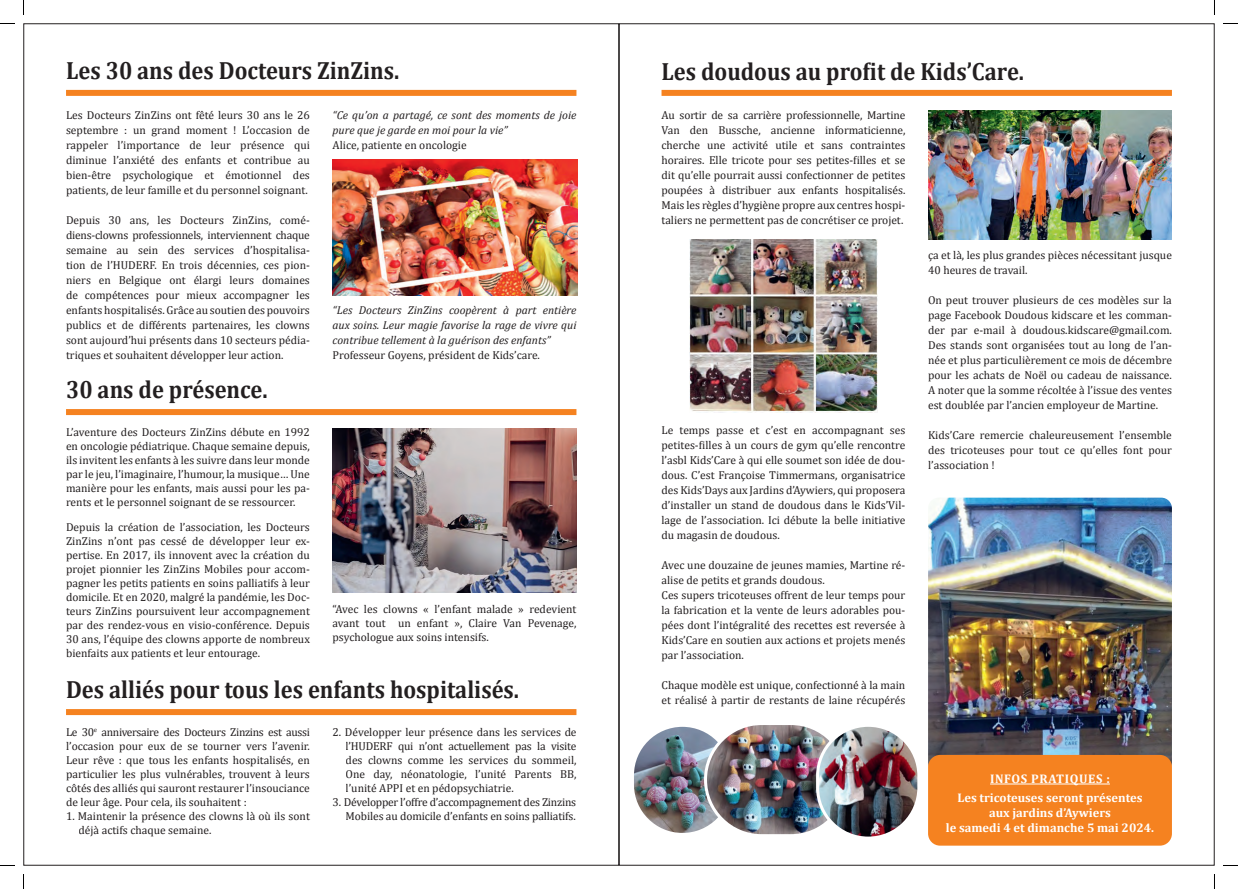
<style>
.page{position:relative;width:1238px;height:889px;background:#fff}
.page>*{position:absolute;margin:0;border:0;box-sizing:border-box;transform-origin:0 0}
.t1{font:700 25px "Cambria";color:#231f20;scale:.9 1}
.t2{font:700 12.5px/19px "Cambria";color:#fff;text-align:center}
.t3{font:11.5px/15px "Cambria";color:#231f20;text-align:justify}
.t4{font:italic 11.5px/15px "Cambria";color:#231f20}
.t5{font:11.5px/14px "Cambria";letter-spacing:-.02em;color:#231f20;text-align:right}
</style>
<div class="page">
<div style="left:66px;top:90px;width:510px;height:6px;background:#f58220"></div>
<div style="left:66px;top:409px;width:510px;height:6px;background:#f58220"></div>
<div style="left:661px;top:90px;width:511px;height:6px;background:#f58220"></div>
<img style="left:332px;top:429px;width:244px;height:163px">
<img style="left:332px;top:160px;width:245px;height:135px">
<img style="left:689px;top:239px;width:188px;height:174px">
<img style="left:928px;top:110px;width:244px;height:129px">
<img style="left:928px;top:498px;width:244px;height:266px">
<div style="left:66px;top:709px;width:510px;height:6px;background:#f58220"></div>
<div style="left:928px;top:755px;width:244px;height:91px;background:#f58220;border-radius:12px"></div>
<img style="left:632px;top:725px;width:100px;height:109px;border-radius:50px">
<div style="left:631px;top:724px;width:103px;height:112px;border:3px solid #fff;border-radius:50px"></div>
<hr style="left:990px;top:783px;width:120px;height:1px;background:#fff">
<img style="left:705px;top:723px;width:142px;height:113px;border-radius:56px">
<div style="left:704px;top:722px;width:144px;height:115px;border:3px solid #fff;border-radius:56px"></div>
<img style="left:817px;top:725px;width:102px;height:113px;border-radius:51px">
<div style="left:816px;top:724px;width:104px;height:116px;border:3px solid #fff;border-radius:51px"></div>
<svg style="left:0;top:23px;width:15px;height:1px"></svg>
<svg style="left:1223px;top:23px;width:15px;height:1px"></svg>
<svg style="left:0;top:865px;width:15px;height:1px"></svg>
<svg style="left:1223px;top:865px;width:15px;height:1px"></svg>
<svg style="left:23px;top:0;width:1px;height:15px"></svg>
<svg style="left:23px;top:874px;width:1px;height:15px"></svg>
<svg style="left:1214px;top:0;width:1px;height:15px"></svg>
<svg style="left:1214px;top:874px;width:1px;height:15px"></svg>
<h1 class="t1" style="left:66px;top:56px;width:372px">Les 30 ans des Docteurs ZinZins.</h1>
<p class="t3" style="left:66px;top:108px;width:245px">Les Docteurs ZinZins ont fêté leurs 30 ans le 26 septembre : un grand moment ! L’occasion de rappeler l’importance de leur présence qui diminue l’anxiété des enfants et contribue au bien-être psychologique et émotionnel des patients, de leur famille et du personnel soignant.</p>
<p class="t3" style="left:66px;top:213px;width:245px">Depuis 30 ans, les Docteurs ZinZins, comé&shy;diens-clowns professionnels, interviennent chaque semaine au sein des services d’hospitalisa&shy;tion de l’HUDERF. En trois décennies, ces pion&shy;niers en Belgique ont élargi leurs domaines de compétences pour mieux accompagner les enfants hospitalisés. Grâce au soutien des pouvoirs publics et de différents partenaires, les clowns sont aujourd’hui présents dans 10 secteurs pédia&shy;triques et souhaitent développer leur action.</p>
<h1 class="t1" style="left:66px;top:374px;width:225px">30 ans de présence.</h1>
<p class="t3" style="left:66px;top:425px;width:245px;line-height:14px">L’aventure des Docteurs ZinZins débute en 1992 en oncologie pédiatrique. Chaque semaine depuis, ils invitent les enfants à les suivre dans leur monde par le jeu, l’imaginaire, l’humour, la musique… Une manière pour les enfants, mais aussi pour les pa&shy;rents et le personnel soignant de se ressourcer.</p>
<p class="t3" style="left:66px;top:520px;width:245px;line-height:14px">Depuis la création de l’association, les Docteurs ZinZins n’ont pas cessé de développer leur ex&shy;pertise. En 2017, ils innovent avec la création du projet pionnier les ZinZins Mobiles pour accom&shy;pagner les petits patients en soins palliatifs à leur domicile. Et en 2020, malgré la pandémie, les Doc&shy;teurs ZinZins poursuivent leur accompagnement par des rendez-vous en visio-conférence. Depuis 30 ans, l’équipe des clowns apporte de nombreux bienfaits aux patients et leur entourage.</p>
<p class="t4" style="left:332px;top:107px;width:245px">“Ce qu’on a partagé, ce sont des moments de joie pure que je garde en moi pour la vie”</p>
<p class="t3" style="left:332px;top:137px;width:136px">Alice, patiente en oncologie</p>
<p class="t4" style="left:332px;top:302px;width:245px;text-align:justify">“Les Docteurs ZinZins coopèrent à part entière aux soins. Leur magie favorise la rage de vivre qui contribue tellement à la guérison des enfants”</p>
<p class="t3" style="left:332px;top:347px;width:209px">Professeur Goyens, président de Kids’care.</p>
<p class="t3" style="left:332px;top:602px;width:245px;line-height:14px">“Avec les clowns « l’enfant malade » redevient avant tout un enfant », Claire Van Pevenage, psychologue aux soins intensifs.</p>
<h1 class="t1" style="left:66px;top:674px;width:505px">Des alliés pour tous les enfants hospitalisés.</h1>
<p class="t3" style="left:66px;top:725px;width:245px;line-height:14px">Le 30<sup>e</sup> anniversaire des Docteurs Zinzins est aussi l’occasion pour eux de se tourner vers l’avenir.<br>Leur rêve : que tous les enfants hospitalisés, en particulier les plus vulnérables, trouvent à leurs côtés des alliés qui sauront restaurer l’insouciance de leur âge. Pour cela, ils souhaitent :</p>
<p class="t3" style="left:79px;top:809px;width:233px;line-height:14px;text-indent:-12px">1. Maintenir la présence des clowns là où ils sont déjà actifs chaque semaine.</p>
<p class="t3" style="left:346px;top:725px;width:232px;line-height:14px;text-indent:-13px">2. Développer leur présence dans les services de l’HUDERF qui n’ont actuellement pas la visite des clowns comme les services du sommeil, One day, néonatologie, l’unité Parents BB, l’unité APPI et en pédopsychiatrie.</p>
<p class="t5" style="left:332px;top:795px;width:245px">3. Développer l’offre d’accompagnement des Zinzins<br>Mobiles au domicile d’enfants en soins palliatifs.</p>
<h1 class="t1" style="left:661px;top:56px;width:404px">Les doudous au profit de Kids’Care.</h1>
<p class="t3" style="left:661px;top:108px;width:245px">Au sortir de sa carrière professionnelle, Martine Van den Bussche, ancienne informaticienne, cherche une activité utile et sans contraintes horaires. Elle tricote pour ses petites-filles et se dit qu’elle pourrait aussi confectionner de petites poupées à distribuer aux enfants hospitalisés.<br>Mais les règles d’hygiène propre aux centres hospi&shy;taliers ne permettent pas de concrétiser ce projet.</p>
<p class="t3" style="left:661px;top:423px;width:245px">Le temps passe et c’est en accompagnant ses petites-filles à un cours de gym qu’elle rencontre l’asbl Kids’Care à qui elle soumet son idée de dou&shy;dous. C’est Françoise Timmermans, organisatrice des Kids’Days aux Jardins d’Aywiers, qui proposera d’installer un stand de doudous dans le Kids’Vil&shy;lage de l’association. Ici débute la belle initiative du magasin de doudous.</p>
<p class="t3" style="left:661px;top:557px;width:245px;text-align:left">Avec une douzaine de jeunes mamies, Martine ré&shy;alise de petits et grands doudous.<br>Ces supers tricoteuses offrent de leur temps pour la fabrication et la vente de leurs adorables pou&shy;pées dont l’intégralité des recettes est reversée à Kids’Care en soutien aux actions et projets menés par l’association.</p>
<p class="t3" style="left:661px;top:677px;width:245px">Chaque modèle est unique, confectionné à la main et réalisé à partir de restants de laine récupérés</p>
<p class="t3" style="left:928px;top:248px;width:245px">ça et là, les plus grandes pièces nécessitant jusque<br>40 heures de travail.</p>
<p class="t3" style="left:928px;top:293px;width:245px">On peut trouver plusieurs de ces modèles sur la page Facebook Doudous kidscare et les comman&shy;der par e-mail à doudous.kidscare@gmail.com.<br>Des stands sont organisées tout au long de l’an&shy;née et plus particulièrement ce mois de décembre pour les achats de Noël ou cadeau de naissance.<br>A noter que la somme récoltée à l’issue des ventes est doublée par l’ancien employeur de Martine.</p>
<p class="t3" style="left:928px;top:428px;width:245px">Kids’Care remercie chaleureusement l’ensemble des tricoteuses pour tout ce qu’elles font pour l’association !</p>
<p class="t2" style="left:957px;top:769px;width:186px">INFOS PRATIQUES :<br>Les tricoteuses seront présentes</p>
<p class="t2" style="left:945px;top:805px;width:210px;line-height:15px">aux jardins d’Aywiers<br>le samedi 4 et dimanche 5 mai 2024.</p>
</div>
